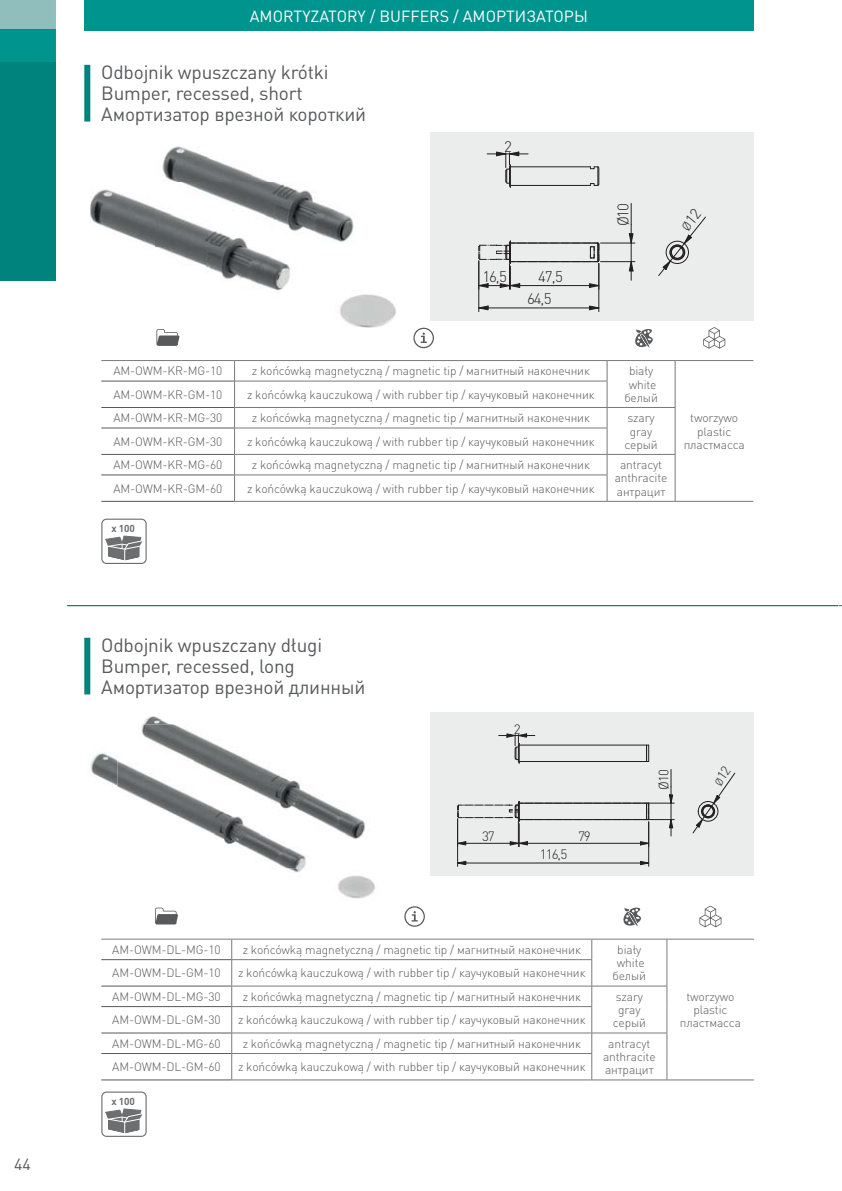
<style>
.page{position:relative;width:842px;height:1191px;background:#fff}
.page>*{position:absolute;margin:0;border:0;box-sizing:border-box;transform-origin:0 0}
.t1{font:19px/21px "DIN Pro";letter-spacing:-.01em;color:#58595b}
.t2{font:16px "DIN Pro";color:#fff}
.t3{font:16px "DIN Pro";color:#58595b}
.t4{font:300 15.2px "DIN Pro";letter-spacing:-.075em;color:#231f20}
.t5{font:300 13.4px "DIN Pro";letter-spacing:-.075em;color:#231f20}
.t6{font:300 12px/13.2px "DIN Pro";letter-spacing:-.01em;color:#58595b;text-align:center}
.t7{font:700 10px "DIN Pro";letter-spacing:-.01em;color:#6d6e70}
</style>
<div class="page">
<div style="left:0;top:62px;width:56px;height:218px;background:#00837c"></div>
<svg style="left:0;top:0;width:56px;height:62px;background:#42a7a4"></svg>
<div style="left:84px;top:65px;width:6px;height:56px;background:#00837c"></div>
<div style="left:84px;top:637px;width:6px;height:57px;background:#00837c"></div>
<div style="left:84px;top:0;width:669px;height:31px;background:#00948f"></div>
<hr style="left:67px;top:605px;width:771px;height:1px;background:#00837c">
<div style="left:430px;top:132px;width:323px;height:189px;background:#ebecec"></div>
<div style="left:430px;top:712px;width:323px;height:164px;background:#ebecec"></div>
<svg style="left:458px;top:861px;width:8px;height:4px"></svg>
<svg style="left:640px;top:861px;width:10px;height:4px"></svg>
<hr style="left:466px;top:862px;width:174px;height:1px;background:#231f20">
<hr style="left:648px;top:821px;width:1px;height:45px;background:#231f20">
<hr style="left:457px;top:818px;width:1px;height:48px;background:#231f20">
<svg style="left:457px;top:733px;width:217px;height:113px"></svg>
<img style="left:162px;top:146px;width:107px;height:36px">
<img style="left:90px;top:182px;width:306px;height:146px">
<img style="left:90px;top:753px;width:285px;height:146px">
<img style="left:117px;top:716px;width:258px;height:152px">
<hr style="left:510px;top:166px;width:80px;height:1px;background:#231f20">
<hr style="left:510px;top:185px;width:80px;height:1px;background:#231f20">
<svg style="left:590px;top:166px;width:9px;height:20px"></svg>
<hr style="left:600px;top:243px;width:35px;height:1px;background:#231f20">
<hr style="left:600px;top:261px;width:35px;height:1px;background:#231f20">
<svg style="left:629px;top:203px;width:4px;height:77px"></svg>
<svg style="left:478px;top:240px;width:123px;height:49px"></svg>
<svg style="left:589px;top:305px;width:11px;height:5px"></svg>
<svg style="left:479px;top:305px;width:9px;height:5px"></svg>
<hr style="left:488px;top:307px;width:101px;height:1px;background:#231f20">
<hr style="left:478px;top:261px;width:1px;height:50px;background:#231f20">
<hr style="left:598px;top:263px;width:1px;height:48px;background:#231f20">
<svg style="left:487px;top:152px;width:41px;height:36px"></svg>
<div style="left:101px;top:518px;width:46px;height:46px;border:1px solid #6d6e70;border-radius:5px"></div>
<svg style="left:105px;top:535px;width:38px;height:26px"></svg>
<div style="left:101px;top:1091px;width:46px;height:45px;border:1px solid #6d6e70;border-radius:5px"></div>
<svg style="left:105px;top:1108px;width:38px;height:26px"></svg>
<hr style="left:234px;top:381px;width:373px;height:1px;background:#797a7d">
<hr style="left:234px;top:427px;width:373px;height:1px;background:#797a7d">
<hr style="left:234px;top:474px;width:373px;height:1px;background:#797a7d">
<hr style="left:234px;top:501px;width:373px;height:1px;background:#797a7d">
<hr style="left:101px;top:381px;width:133px;height:1px;background:#58595b">
<hr style="left:101px;top:407px;width:133px;height:1px;background:#58595b">
<hr style="left:101px;top:427px;width:133px;height:1px;background:#58595b">
<hr style="left:101px;top:454px;width:133px;height:1px;background:#58595b">
<hr style="left:101px;top:474px;width:133px;height:1px;background:#58595b">
<hr style="left:101px;top:501px;width:133px;height:1px;background:#58595b">
<hr style="left:101px;top:360px;width:134px;height:1px;background:#797a7d">
<hr style="left:675px;top:360px;width:78px;height:1px;background:#797a7d">
<hr style="left:675px;top:501px;width:78px;height:1px;background:#797a7d">
<hr style="left:607px;top:360px;width:68px;height:1px;background:#797a7d">
<hr style="left:607px;top:407px;width:68px;height:1px;background:#797a7d">
<hr style="left:607px;top:454px;width:68px;height:1px;background:#797a7d">
<svg style="left:675px;top:361px;width:1px;height:140px"></svg>
<hr style="left:607px;top:501px;width:68px;height:1px;background:#797a7d">
<svg style="left:234px;top:361px;width:1px;height:140px"></svg>
<hr style="left:235px;top:360px;width:372px;height:1px;background:#797a7d">
<hr style="left:234px;top:407px;width:373px;height:1px;background:#797a7d">
<hr style="left:234px;top:454px;width:373px;height:1px;background:#797a7d">
<svg style="left:607px;top:361px;width:1px;height:140px"></svg>
<svg style="left:156px;top:329px;width:24px;height:17px"></svg>
<svg style="left:413px;top:328px;width:21px;height:20px"></svg>
<svg style="left:635px;top:329px;width:18px;height:19px"></svg>
<svg style="left:703px;top:327px;width:22px;height:21px"></svg>
<hr style="left:231px;top:959px;width:361px;height:1px;background:#797a7d">
<hr style="left:231px;top:1006px;width:361px;height:1px;background:#797a7d">
<hr style="left:231px;top:1053px;width:361px;height:1px;background:#797a7d">
<hr style="left:231px;top:1079px;width:361px;height:1px;background:#797a7d">
<hr style="left:101px;top:959px;width:130px;height:1px;background:#58595b">
<hr style="left:101px;top:985px;width:130px;height:1px;background:#58595b">
<hr style="left:101px;top:1006px;width:130px;height:1px;background:#58595b">
<hr style="left:101px;top:1032px;width:130px;height:1px;background:#58595b">
<hr style="left:101px;top:1053px;width:130px;height:1px;background:#58595b">
<hr style="left:101px;top:1079px;width:130px;height:1px;background:#58595b">
<hr style="left:101px;top:938px;width:131px;height:1px;background:#797a7d">
<hr style="left:667px;top:938px;width:87px;height:1px;background:#797a7d">
<hr style="left:667px;top:1079px;width:87px;height:1px;background:#797a7d">
<hr style="left:592px;top:938px;width:75px;height:1px;background:#797a7d">
<hr style="left:592px;top:985px;width:75px;height:1px;background:#797a7d">
<hr style="left:592px;top:1032px;width:75px;height:1px;background:#797a7d">
<svg style="left:666px;top:939px;width:1px;height:140px"></svg>
<hr style="left:592px;top:1079px;width:75px;height:1px;background:#797a7d">
<svg style="left:231px;top:939px;width:1px;height:140px"></svg>
<hr style="left:232px;top:938px;width:360px;height:1px;background:#797a7d">
<hr style="left:231px;top:985px;width:361px;height:1px;background:#797a7d">
<hr style="left:231px;top:1032px;width:361px;height:1px;background:#797a7d">
<svg style="left:591px;top:939px;width:1px;height:140px"></svg>
<svg style="left:155px;top:907px;width:23px;height:17px"></svg>
<svg style="left:404px;top:906px;width:21px;height:20px"></svg>
<svg style="left:623px;top:907px;width:18px;height:19px"></svg>
<svg style="left:699px;top:905px;width:22px;height:22px"></svg>
<svg style="left:692px;top:772px;width:43px;height:61px"></svg>
<svg style="left:658px;top:216px;width:48px;height:60px"></svg>
<h2 class="t3" style="left:14px;top:1158px;width:18px">44</h2>
<h2 class="t2" style="left:250px;top:10px;width:339px">AMORTYZATORY / BUFFERS / АМОРТИЗАТОРЫ</h2>
<h1 class="t1" style="left:101px;top:64px;width:266px">Odbojnik wpuszczany krótki<br>Bumper, recessed, short<br>Амортизатор врезной короткий</h1>
<p class="t4" style="left:504px;top:141px;width:9px">2</p>
<p class="t4" style="left:482px;top:271px;width:26px">16,5</p>
<p class="t4" style="left:538px;top:271px;width:26px">47,5</p>
<p class="t4" style="left:527px;top:293px;width:26px">64,5</p>
<p class="t4" style="left:618px;top:226px;width:25px;rotate:-90deg">Ø10</p>
<p class="t6" style="left:113px;top:366px;width:111px">AM-OWM-KR-MG-10</p>
<p class="t6" style="left:252px;top:366px;width:340px">z końcówką magnetyczną / magnetic tip / магнитный наконечник</p>
<p class="t6" style="left:624px;top:366px;width:35px">biały white белый</p>
<p class="t6" style="left:113px;top:389px;width:111px">AM-OWM-KR-GM-10</p>
<p class="t6" style="left:247px;top:389px;width:349px">z końcówką kauczukową / with rubber tip / каучуковый наконечник</p>
<p class="t6" style="left:113px;top:413px;width:111px">AM-OWM-KR-MG-30</p>
<p class="t6" style="left:252px;top:413px;width:340px">z końcówką magnetyczną / magnetic tip / магнитный наконечник</p>
<p class="t6" style="left:627px;top:413px;width:29px;text-align:left">szary gray</p>
<p class="t6" style="left:113px;top:436px;width:111px">AM-OWM-KR-GM-30</p>
<p class="t6" style="left:247px;top:436px;width:349px">z końcówką kauczukową / with rubber tip / каучуковый наконечник</p>
<p class="t6" style="left:624px;top:439px;width:35px">серый</p>
<p class="t6" style="left:113px;top:460px;width:111px">AM-OWM-KR-MG-60</p>
<p class="t6" style="left:252px;top:460px;width:340px">z końcówką magnetyczną / magnetic tip / магнитный наконечник</p>
<p class="t6" style="left:615px;top:460px;width:54px">antracyt anthracite</p>
<p class="t6" style="left:113px;top:483px;width:111px">AM-OWM-KR-GM-60</p>
<p class="t6" style="left:247px;top:483px;width:349px">z końcówką kauczukową / with rubber tip / каучуковый наконечник</p>
<p class="t6" style="left:617px;top:486px;width:50px">антрацит</p>
<p class="t7" style="left:111px;top:522px;width:25px">x 100</p>
<p class="t6" style="left:684px;top:413px;width:63px">tworzywo plastic пластмасса</p>
<h1 class="t1" style="left:101px;top:637px;width:266px">Odbojnik wpuszczany długi<br>Bumper, recessed, long<br>Амортизатор врезной длинный</h1>
<p class="t5" style="left:514px;top:724px;width:8px">2</p>
<p class="t5" style="left:482px;top:831px;width:14px">37</p>
<p class="t5" style="left:578px;top:831px;width:14px">79</p>
<p class="t5" style="left:540px;top:850px;width:29px">116,5</p>
<p class="t5" style="left:659px;top:789px;width:22px;rotate:-90deg">Ø10</p>
<p class="t6" style="left:112px;top:944px;width:110px">AM-OWM-DL-MG-10</p>
<p class="t6" style="left:243px;top:944px;width:340px">z końcówką magnetyczną / magnetic tip / магнитный наконечник</p>
<p class="t6" style="left:612px;top:944px;width:35px">biały white белый</p>
<p class="t6" style="left:112px;top:968px;width:110px">AM-OWM-DL-GM-10</p>
<p class="t6" style="left:238px;top:968px;width:349px">z końcówką kauczukową / with rubber tip / каучуковый наконечник</p>
<p class="t6" style="left:112px;top:991px;width:110px">AM-OWM-DL-MG-30</p>
<p class="t6" style="left:243px;top:991px;width:340px">z końcówką magnetyczną / magnetic tip / магнитный наконечник</p>
<p class="t6" style="left:616px;top:991px;width:29px;text-align:left">szary gray</p>
<p class="t6" style="left:112px;top:1015px;width:110px">AM-OWM-DL-GM-30</p>
<p class="t6" style="left:238px;top:1015px;width:349px">z końcówką kauczukową / with rubber tip / каучуковый наконечник</p>
<p class="t6" style="left:613px;top:1017px;width:35px">серый</p>
<p class="t6" style="left:112px;top:1038px;width:110px">AM-OWM-DL-MG-60</p>
<p class="t6" style="left:243px;top:1038px;width:340px">z końcówką magnetyczną / magnetic tip / магнитный наконечник</p>
<p class="t6" style="left:603px;top:1038px;width:54px">antracyt anthracite</p>
<p class="t6" style="left:112px;top:1061px;width:110px">AM-OWM-DL-GM-60</p>
<p class="t6" style="left:238px;top:1061px;width:349px">z końcówką kauczukową / with rubber tip / каучуковый наконечник</p>
<p class="t6" style="left:605px;top:1064px;width:50px">антрацит</p>
<p class="t7" style="left:111px;top:1095px;width:25px">x 100</p>
<p class="t6" style="left:680px;top:991px;width:63px">tworzywo plastic пластмасса</p>
</div>
